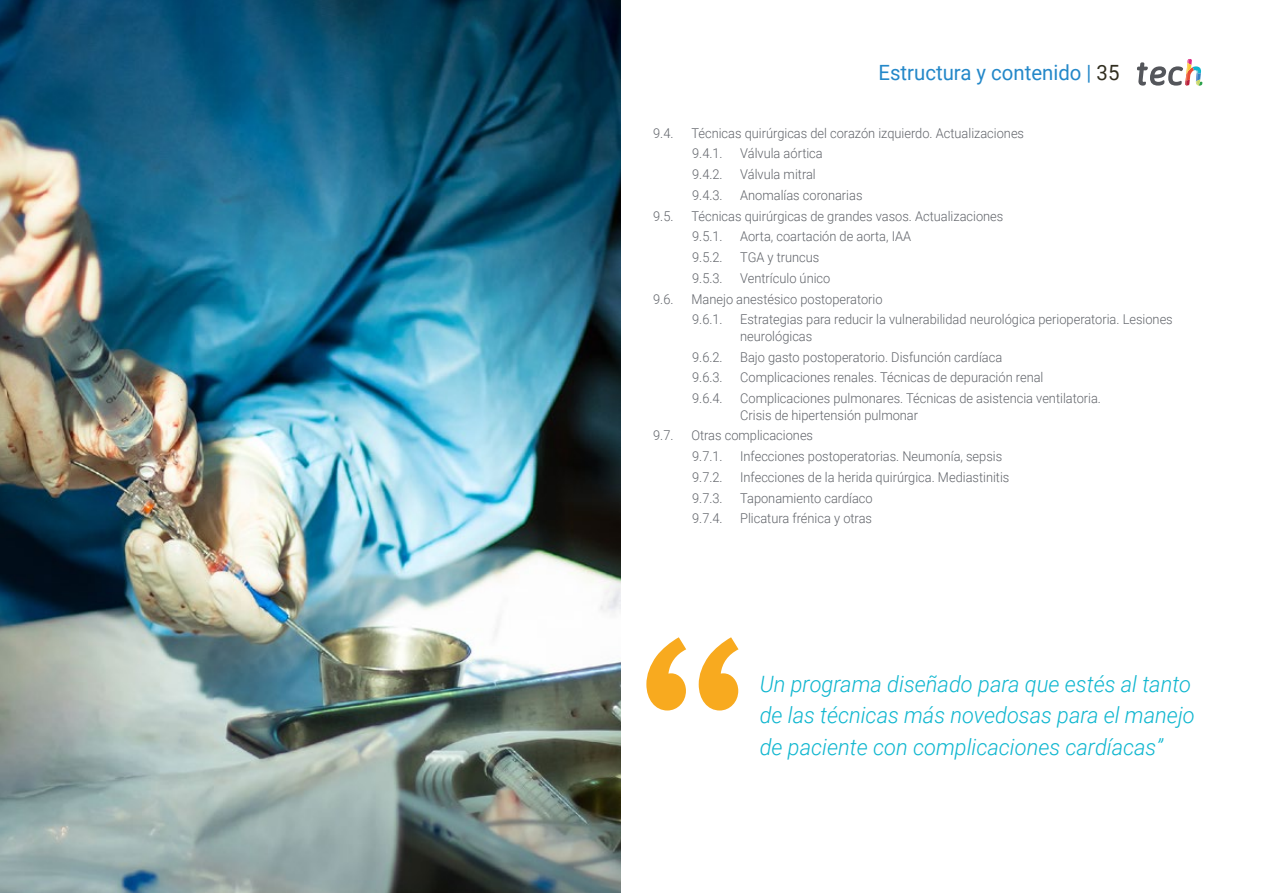
<style>
.page{position:relative;width:1263px;height:893px;background:#fff}
.page>*{position:absolute;margin:0;border:0;box-sizing:border-box;transform-origin:0 0}
.t1{font:italic 300 22.5px/31.5px "Roboto";color:#0fb6cf}
.t2{font:21px "Roboto";color:#2488c9}
.t3{font:300 13.5px/20.7px "Roboto";color:#61646a;scale:.95 1}
.s1{color:#312e20}
</style>
<div class="page">
<img style="left:0;top:0;width:621px;height:893px">
<svg style="left:646px;top:637px;width:92px;height:73px"></svg>
<svg style="left:1137px;top:59px;width:65px;height:27px"></svg>
<h2 class="t2" style="left:878px;top:57px;width:242px">Estructura y contenido | <span class="s1">35</span></h2>
<p class="t3" style="left:653px;top:122px;width:23px">9.4.</p>
<p class="t3" style="left:691px;top:122px;width:352px">Técnicas quirúrgicas del corazón izquierdo. Actualizaciones<br>9.4.1.</p>
<p class="t3" style="left:740px;top:143px;width:88px">Válvula aórtica</p>
<p class="t3" style="left:692px;top:164px;width:34px">9.4.2.</p>
<p class="t3" style="left:740px;top:164px;width:81px">Válvula mitral</p>
<p class="t3" style="left:692px;top:184px;width:34px">9.4.3.</p>
<p class="t3" style="left:740px;top:184px;width:130px">Anomalías coronarias</p>
<p class="t3" style="left:653px;top:205px;width:23px">9.5.</p>
<p class="t3" style="left:691px;top:205px;width:330px">Técnicas quirúrgicas de grandes vasos. Actualizaciones<br>9.5.1.</p>
<p class="t3" style="left:740px;top:226px;width:182px">Aorta, coartación de aorta, IAA</p>
<p class="t3" style="left:692px;top:247px;width:34px">9.5.2.</p>
<p class="t3" style="left:740px;top:247px;width:85px">TGA y truncus</p>
<p class="t3" style="left:692px;top:267px;width:34px">9.5.3.</p>
<p class="t3" style="left:740px;top:267px;width:96px">Ventrículo único</p>
<p class="t3" style="left:653px;top:288px;width:23px">9.6.</p>
<p class="t3" style="left:691px;top:288px;width:203px">Manejo anestésico postoperatorio<br>9.6.1.</p>
<p class="t3" style="left:740px;top:311px;width:457px;line-height:16.5px">Estrategias para reducir la vulnerabilidad neurológica perioperatoria. Lesiones neurológicas</p>
<p class="t3" style="left:692px;top:346px;width:34px">9.6.2.</p>
<p class="t3" style="left:740px;top:346px;width:277px">Bajo gasto postoperatorio. Disfunción cardíaca</p>
<p class="t3" style="left:692px;top:367px;width:34px">9.6.3.</p>
<p class="t3" style="left:740px;top:367px;width:321px">Complicaciones renales. Técnicas de depuración renal</p>
<p class="t3" style="left:692px;top:388px;width:34px">9.6.4.</p>
<p class="t3" style="left:740px;top:390px;width:381px;line-height:16.5px">Complicaciones pulmonares. Técnicas de asistencia ventilatoria.<br>Crisis de hipertensión pulmonar</p>
<p class="t3" style="left:653px;top:425px;width:23px">9.7.</p>
<p class="t3" style="left:691px;top:425px;width:130px">Otras complicaciones<br>9.7.1.</p>
<p class="t3" style="left:740px;top:446px;width:277px">Infecciones postoperatorias. Neumonía, sepsis</p>
<p class="t3" style="left:692px;top:466px;width:34px">9.7.2.</p>
<p class="t3" style="left:740px;top:466px;width:285px">Infecciones de la herida quirúrgica. Mediastinitis</p>
<p class="t3" style="left:692px;top:487px;width:34px">9.7.3.</p>
<p class="t3" style="left:740px;top:487px;width:141px">Taponamiento cardíaco</p>
<p class="t3" style="left:692px;top:508px;width:34px">9.7.4.</p>
<p class="t3" style="left:740px;top:508px;width:140px">Plicatura frénica y otras</p>
<h1 class="t1" style="left:760px;top:667px;width:437px">Un programa diseñado para que estés al tanto de las técnicas más novedosas para el manejo de paciente con complicaciones cardíacas”</h1>
</div>
